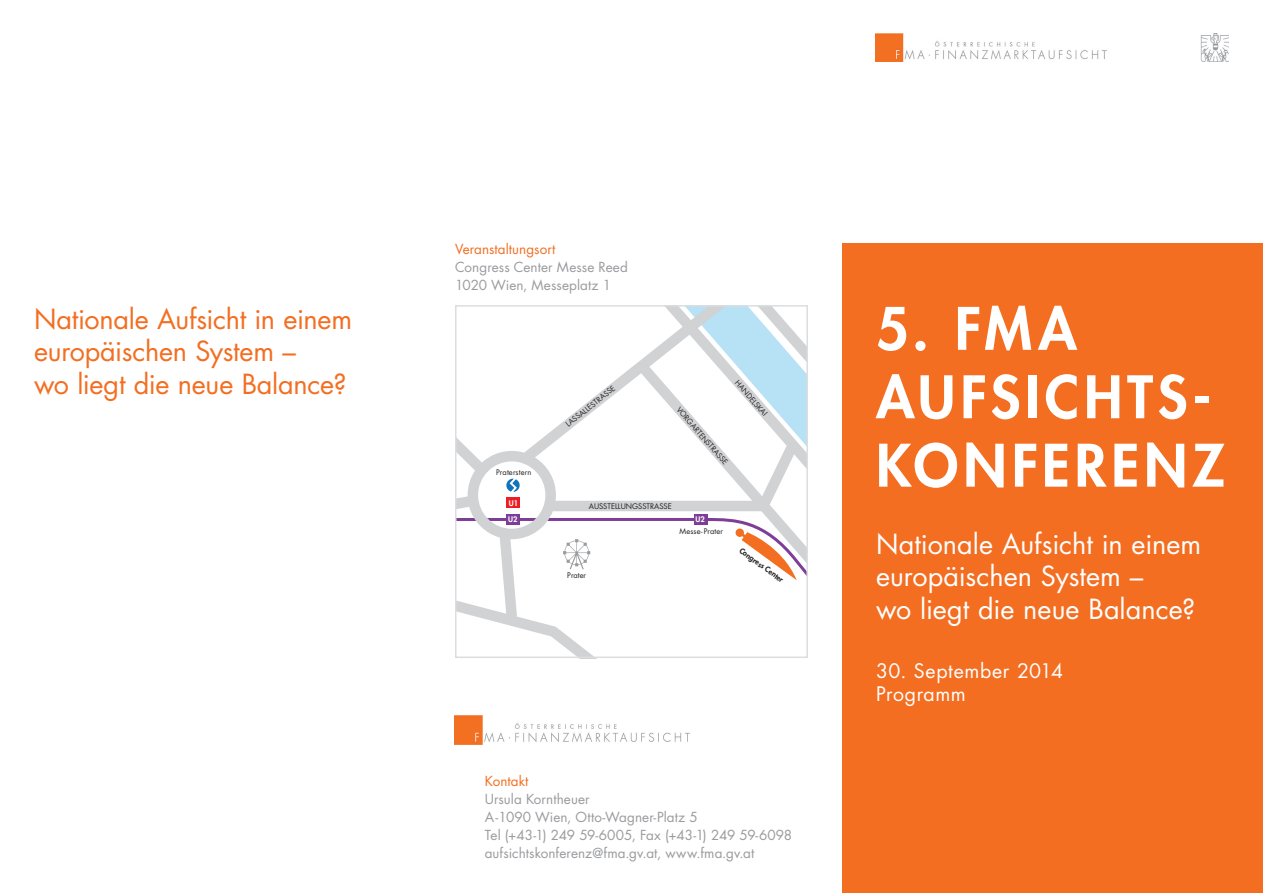
<style>
.page{position:relative;width:1263px;height:893px;background:#fff}
.page>*{position:absolute;margin:0;border:0;box-sizing:border-box;transform-origin:0 0}
.t1{font:800 57px/68.4px "Futura Std";letter-spacing:.085em;color:#fff}
.t2{font:27px/32.4px "Futura Std";color:#fff}
.t3{font:27px/32.4px "Futura Std";letter-spacing:-.01em;color:#f36e21}
.t4{font:19.5px "Futura Std";letter-spacing:.03em;color:#fff}
.t5{font:13.5px "Futura Std";letter-spacing:.005em;color:#999b9e}
.t6{font:13.5px "Futura Std";letter-spacing:.005em;color:#f36e21}
.t7{font:7.5px "Futura Std";color:#231f20}
.t8{font:7.5px "Futura Std";letter-spacing:.02em;color:#231f20}
.t9{font:800 7.5px "Futura Std";color:#231f20}
.t10{font:800 7.5px "Futura Std";color:#fff}
</style>
<div class="page">
<div style="left:842px;top:243px;width:421px;height:650px;background:#f36e21"></div>
<img style="left:876px;top:34px;width:231px;height:28px">
<img style="left:1200px;top:34px;width:29px;height:28px">
<svg style="left:458px;top:308px;width:347px;height:347px"></svg>
<div style="left:506px;top:514px;width:14px;height:10px;background:#7e3e98"></div>
<div style="left:506px;top:498px;width:14px;height:10px;background:#ee1d23"></div>
<svg style="left:506px;top:479px;width:14px;height:13px"></svg>
<svg style="left:458px;top:518px;width:347px;height:89px"></svg>
<img style="left:455px;top:716px;width:235px;height:29px">
<div style="left:455px;top:305px;width:353px;height:353px;border:2px solid #dcdddf"></div>
<p class="t3" style="left:34px;top:303px;width:320px">Nationale Aufsicht in einem</p>
<p class="t3" style="left:34px;top:335px;width:314px">europäischen System –<br>wo liegt die neue Balance?</p>
<p class="t6" style="left:455px;top:241px;width:102px">Veranstaltungsort</p>
<p class="t5" style="left:455px;top:259px;width:174px">Congress Center Messe Reed</p>
<p class="t5" style="left:455px;top:277px;width:157px">1020 Wien, Messeplatz 1</p>
<p class="t8" style="left:496px;top:467px;width:37px">Praterstern</p>
<p class="t10" style="left:509px;top:498px;width:11px">U1</p>
<p class="t10" style="left:508px;top:514px;width:11px">U2</p>
<p class="t7" style="left:564px;top:421px;width:62px;rotate:-39deg">LASSALLESTRASSE</p>
<p class="t7" style="left:740px;top:378px;width:46px;rotate:49deg">HANDELSKAI</p>
<p class="t7" style="left:682px;top:405px;width:75px;rotate:49deg">VORGARTENSTRASSE</p>
<p class="t7" style="left:589px;top:501px;width:85px">AUSSTELLUNGSSTRASSE</p>
<p class="t10" style="left:696px;top:514px;width:11px">U2</p>
<p class="t8" style="left:679px;top:526px;width:45px">Messe- Prater</p>
<p class="t7" style="left:567px;top:571px;width:20px">Prater</p>
<p class="t9" style="left:743px;top:546px;width:54px;rotate:36deg">Congress Center</p>
<p class="t6" style="left:485px;top:773px;width:45px">Kontakt</p>
<p class="t5" style="left:485px;top:791px;width:106px">Ursula Korntheuer</p>
<p class="t5" style="left:485px;top:809px;width:214px">A-1090 Wien, Otto-Wagner-Platz 5</p>
<p class="t5" style="left:485px;top:827px;width:309px">Tel (+43-1) 249 59-6005, Fax (+43-1) 249 59-6098</p>
<p class="t5" style="left:485px;top:845px;width:271px">aufsichtskonferenz@fma.gv.at, www.fma.gv.at</p>
<p class="t1" style="left:876px;top:295px;width:202px">5. FMA</p>
<p class="t1" style="left:876px;top:363px;width:350px">AUFSICHTS-<br>KONFERENZ</p>
<p class="t2" style="left:876px;top:528px;width:327px">Nationale Aufsicht in einem</p>
<p class="t2" style="left:876px;top:561px;width:321px">europäischen System –<br>wo liegt die neue Balance?</p>
<p class="t4" style="left:876px;top:658px;width:189px">30. September 2014</p>
<p class="t4" style="left:876px;top:682px;width:91px">Programm</p>
</div>
